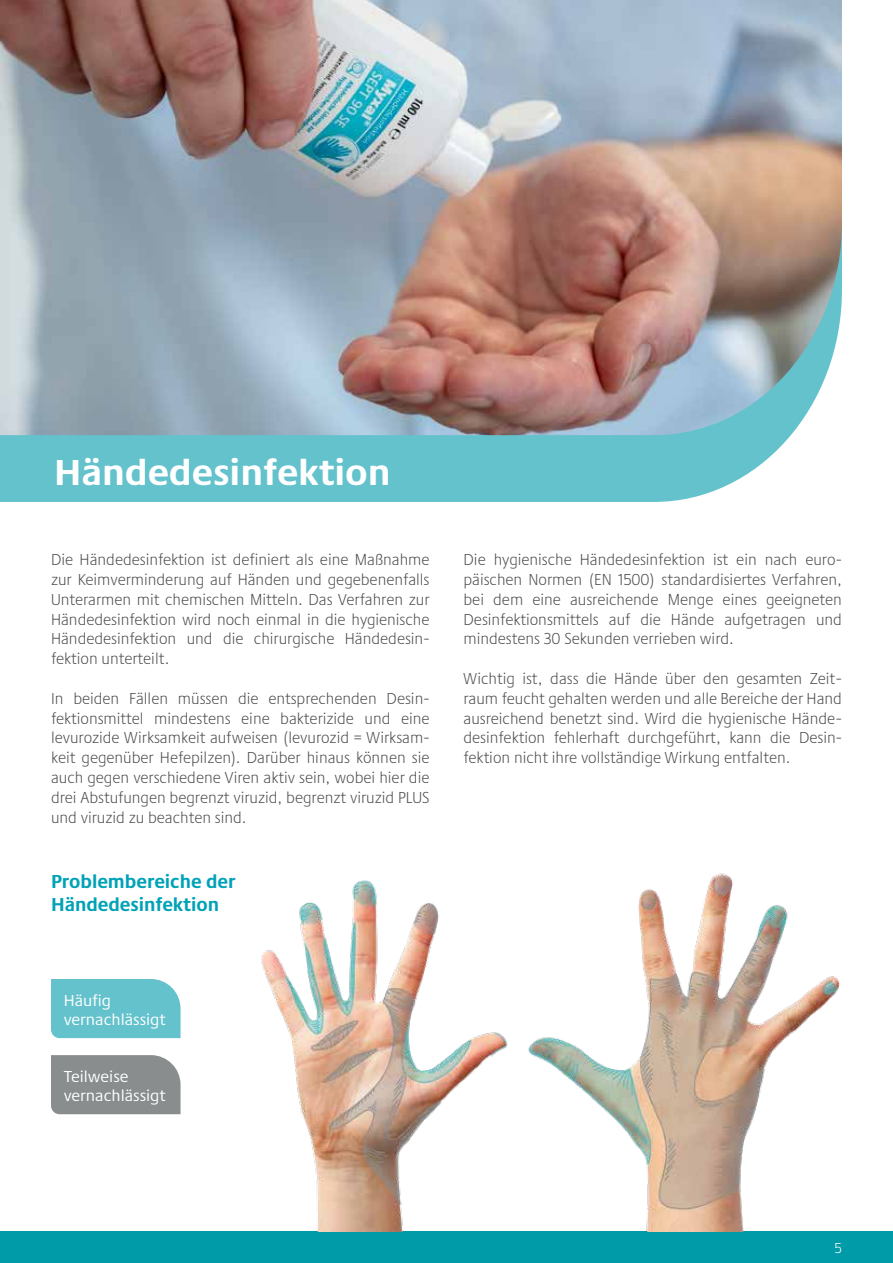
<style>
.page{position:relative;width:893px;height:1263px;background:#fff}
.page>*{position:absolute;margin:0;border:0;box-sizing:border-box;transform-origin:0 0}
.t1{font:700 37.5px "Praxis Next";color:#fff}
.t2{font:700 19.5px/23.4px "Praxis Next";color:#00a2b7;scale:.96 1}
.t3{font:300 16.5px/19.8px "Praxis Next";color:#4a4a49;text-align:justify;scale:.96 1}
.t4{font:16.5px/19.8px "Praxis Next";color:#fff}
.t5{font:300 15px "Praxis Next";color:#fff;scale:.96 1}
</style>
<div class="page">
<svg style="left:0;top:435px;width:791px;height:67px;background:#6bc5ce"></svg>
<img style="left:0;top:0;width:842px;height:435px">
<div style="left:0;top:1231px;width:893px;height:32px;background:#009ba8"></div>
<img style="left:261px;top:873px;width:579px;height:358px">
<div style="left:51px;top:979px;width:130px;height:59px;background:#63c2cc"></div>
<div style="left:51px;top:1055px;width:130px;height:59px;background:#898d8d"></div>
<h1 class="t1" style="left:54px;top:443px;width:338px">Händedesinfektion</h1>
<p class="t3" style="left:51px;top:549px;width:396px">Die Händedesinfektion ist definiert als eine Maßnahme zur Keimverminderung auf Händen und gegebenenfalls Unterarmen mit chemischen Mitteln. Das Verfahren zur Händedesinfektion wird noch einmal in die hygienische Händedesinfektion und die chirurgische Händedesin&shy;fektion unterteilt.</p>
<p class="t3" style="left:51px;top:688px;width:396px">In beiden Fällen müssen die entsprechenden Desin&shy;fektionsmittel mindestens eine bakterizide und eine levurozide Wirksamkeit aufweisen (levurozid = Wirksam&shy;keit gegenüber Hefepilzen). Darüber hinaus können sie auch gegen verschiedene Viren aktiv sein, wobei hier die drei Abstufungen begrenzt viruzid, begrenzt viruzid PLUS und viruzid zu beachten sind.</p>
<p class="t2" style="left:51px;top:869px;width:194px">Problembereiche der<br>Händedesinfektion</p>
<p class="t4" style="left:64px;top:990px;width:103px">Häufig vernachlässigt</p>
<p class="t4" style="left:64px;top:1066px;width:103px">Teilweise vernachlässigt</p>
<p class="t3" style="left:463px;top:549px;width:396px">Die hygienische Händedesinfektion ist ein nach euro&shy;päischen Normen (EN 1500) standardisiertes Verfahren, bei dem eine ausreichende Menge eines geeigneten Desinfektionsmittels auf die Hände aufgetragen und mindestens 30 Sekunden verrieben wird.</p>
<p class="t3" style="left:463px;top:668px;width:396px">Wichtig ist, dass die Hände über den gesamten Zeit&shy;raum feucht gehalten werden und alle Bereiche der Hand ausreichend benetzt sind. Wird die hygienische Hände&shy;desinfektion fehlerhaft durchgeführt, kann die Desin&shy;fektion nicht ihre vollständige Wirkung entfalten.</p>
<p class="t5" style="left:834px;top:1236px;width:10px">5</p>
</div>
